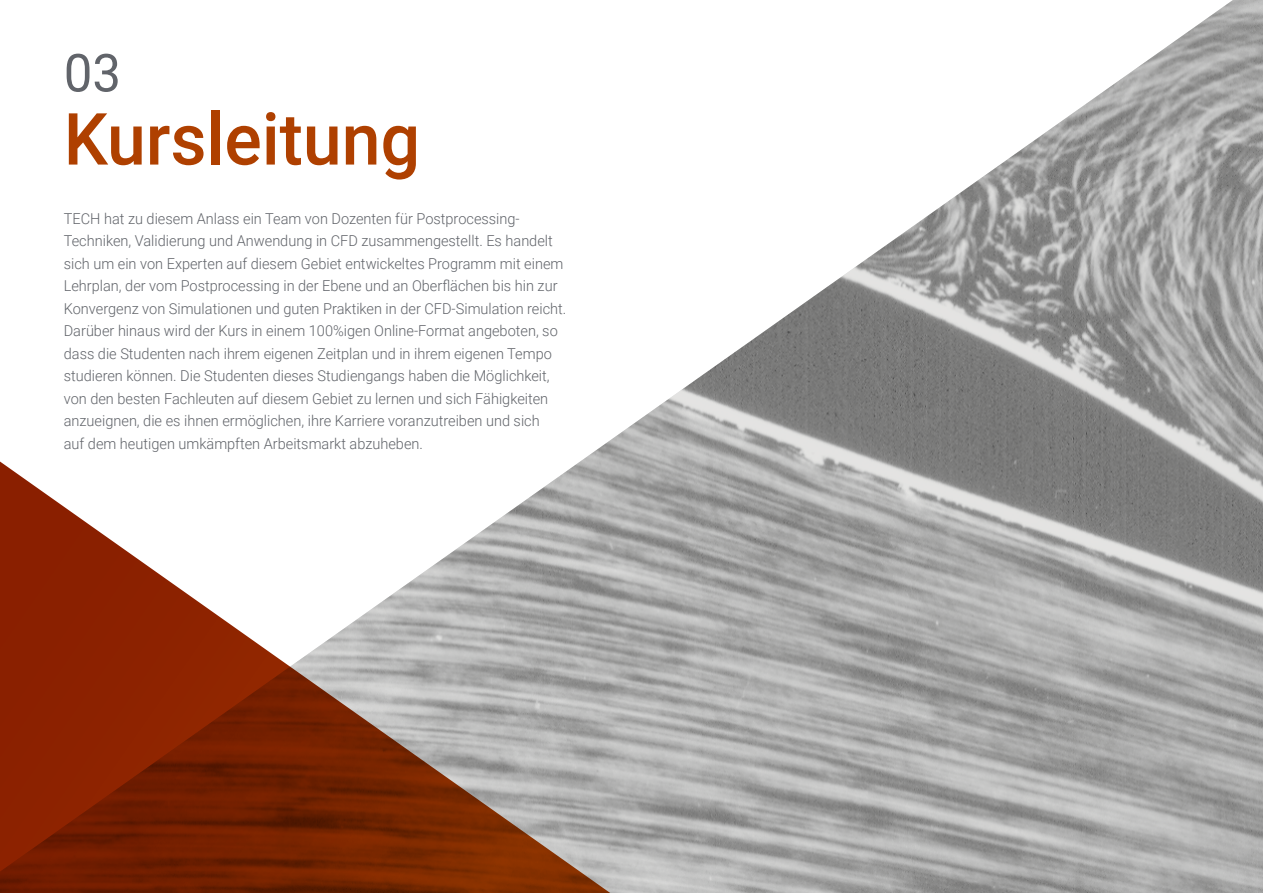
<style>
.page{position:relative;width:1263px;height:893px;background:#fff}
.page>*{position:absolute;margin:0;border:0;box-sizing:border-box;transform-origin:0 0}
.t1{font:500 72px "Roboto";color:#af4000}
.t2{font:52.5px "Roboto";color:#61646a}
.t3{font:300 15px/22.5px "Roboto";color:#61646a}
</style>
<div class="page">
<img style="left:602px;top:0;width:661px;height:893px">
<svg style="left:0;top:446px;width:640px;height:447px"></svg>
<h2 class="t2" style="left:64px;top:36px;width:59px">03</h2>
<h1 class="t1" style="left:64px;top:89px;width:358px">Kursleitung</h1>
<p class="t3" style="left:64px;top:207px;width:504px">TECH hat zu diesem Anlass ein Team von Dozenten für Postprocessing-Techniken, Validierung und Anwendung in CFD zusammengestellt. Es handelt sich um ein von Experten auf diesem Gebiet entwickeltes Programm mit einem Lehrplan, der vom Postprocessing in der Ebene und an Oberflächen bis hin zur Konvergenz von Simulationen und guten Praktiken in der CFD-Simulation reicht.<br>Darüber hinaus wird der Kurs in einem 100%igen Online-Format angeboten, so dass die Studenten nach ihrem eigenen Zeitplan und in ihrem eigenen Tempo studieren können. Die Studenten dieses Studiengangs haben die Möglichkeit, von den besten Fachleuten auf diesem Gebiet zu lernen und sich Fähigkeiten anzueignen, die es ihnen ermöglichen, ihre Karriere voranzutreiben und sich<br>auf dem heutigen umkämpften Arbeitsmarkt abzuheben.</p>
</div>
